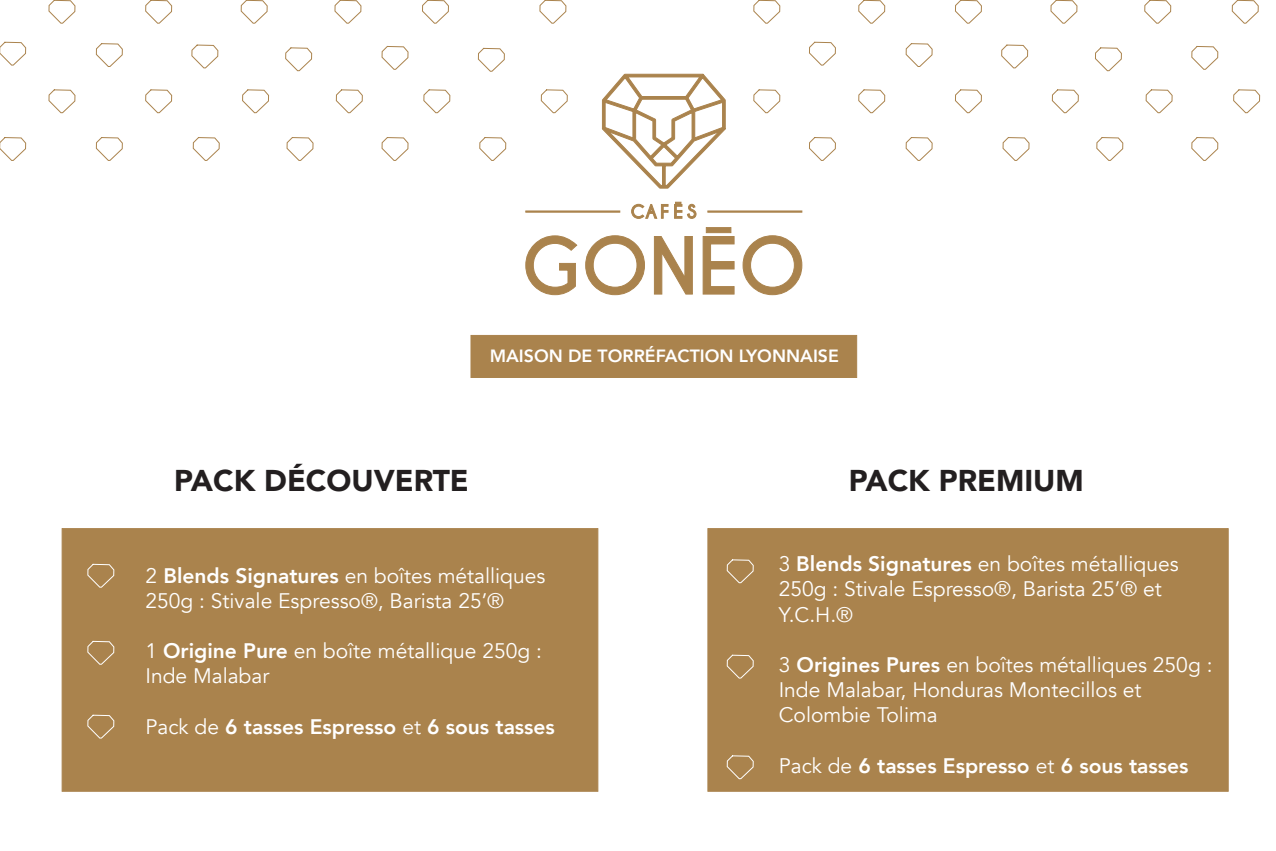
<style>
.page{position:relative;width:1276px;height:851px;background:#fff}
.page>*{position:absolute;margin:0;border:0;box-sizing:border-box;transform-origin:0 0}
.t1{font:900 30px "Avenir";color:#231f20}
.t2{font:21px/25.2px "Avenir";color:#fff}
.t3{font:800 21px "Avenir";color:#fff}
.t4{font:800 17.7px "Avenir";color:#fff}
.s1{font-weight:800}
.s2{font-weight:400}
</style>
<div class="page">
<div style="left:62px;top:528px;width:536px;height:263px;background:#aa834d;border:1px solid #aa834d"></div>
<div style="left:708px;top:528px;width:520px;height:263px;background:#aa834d;border:1px solid #aa834d"></div>
<div style="left:471px;top:335px;width:386px;height:42px;background:#aa834d"></div>
<svg style="left:0;top:42px;width:26px;height:23px"></svg>
<svg style="left:0;top:137px;width:26px;height:24px"></svg>
<svg style="left:49px;top:0;width:26px;height:24px"></svg>
<svg style="left:49px;top:89px;width:26px;height:24px"></svg>
<svg style="left:285px;top:47px;width:27px;height:24px"></svg>
<svg style="left:287px;top:137px;width:26px;height:24px"></svg>
<svg style="left:335px;top:0;width:26px;height:24px"></svg>
<svg style="left:336px;top:89px;width:27px;height:24px"></svg>
<svg style="left:192px;top:44px;width:26px;height:24px"></svg>
<svg style="left:193px;top:137px;width:26px;height:24px"></svg>
<svg style="left:241px;top:0;width:26px;height:24px"></svg>
<svg style="left:242px;top:89px;width:27px;height:24px"></svg>
<svg style="left:382px;top:46px;width:26px;height:24px"></svg>
<svg style="left:382px;top:137px;width:26px;height:24px"></svg>
<svg style="left:422px;top:0;width:27px;height:24px"></svg>
<svg style="left:478px;top:48px;width:27px;height:24px"></svg>
<svg style="left:539px;top:0;width:27px;height:24px"></svg>
<svg style="left:423px;top:89px;width:27px;height:24px"></svg>
<svg style="left:479px;top:137px;width:27px;height:24px"></svg>
<svg style="left:541px;top:89px;width:26px;height:24px"></svg>
<svg style="left:96px;top:43px;width:27px;height:24px"></svg>
<svg style="left:96px;top:137px;width:27px;height:24px"></svg>
<svg style="left:145px;top:0;width:27px;height:24px"></svg>
<svg style="left:145px;top:89px;width:27px;height:24px"></svg>
<svg style="left:809px;top:42px;width:26px;height:23px"></svg>
<svg style="left:809px;top:137px;width:26px;height:24px"></svg>
<svg style="left:858px;top:0;width:27px;height:24px"></svg>
<svg style="left:753px;top:0;width:27px;height:24px"></svg>
<svg style="left:858px;top:89px;width:27px;height:24px"></svg>
<svg style="left:753px;top:89px;width:27px;height:24px"></svg>
<svg style="left:1095px;top:47px;width:26px;height:24px"></svg>
<svg style="left:1096px;top:137px;width:27px;height:24px"></svg>
<svg style="left:1144px;top:0;width:27px;height:24px"></svg>
<svg style="left:1145px;top:89px;width:27px;height:24px"></svg>
<svg style="left:1001px;top:44px;width:27px;height:24px"></svg>
<svg style="left:1002px;top:137px;width:27px;height:24px"></svg>
<svg style="left:1050px;top:0;width:27px;height:24px"></svg>
<svg style="left:1052px;top:89px;width:26px;height:24px"></svg>
<svg style="left:1191px;top:46px;width:27px;height:24px"></svg>
<svg style="left:1191px;top:137px;width:27px;height:24px"></svg>
<svg style="left:1232px;top:0;width:26px;height:24px"></svg>
<svg style="left:1233px;top:89px;width:27px;height:24px"></svg>
<svg style="left:906px;top:43px;width:26px;height:24px"></svg>
<svg style="left:906px;top:137px;width:26px;height:24px"></svg>
<svg style="left:955px;top:0;width:26px;height:24px"></svg>
<svg style="left:955px;top:89px;width:26px;height:24px"></svg>
<svg style="left:87px;top:563px;width:27px;height:24px"></svg>
<svg style="left:87px;top:640px;width:27px;height:24px"></svg>
<svg style="left:87px;top:714px;width:27px;height:24px"></svg>
<svg style="left:726px;top:559px;width:28px;height:24px"></svg>
<svg style="left:726px;top:654px;width:28px;height:24px"></svg>
<svg style="left:726px;top:755px;width:28px;height:24px"></svg>
<svg style="left:602px;top:74px;width:123px;height:114px"></svg>
<hr style="left:525px;top:211px;width:95px;height:1px;background:#aa834d">
<hr style="left:707px;top:211px;width:95px;height:1px;background:#aa834d">
<svg style="left:631px;top:204px;width:37px;height:15px"></svg>
<svg style="left:674px;top:202px;width:22px;height:17px"></svg>
<svg style="left:585px;top:235px;width:60px;height:60px"></svg>
<svg style="left:654px;top:236px;width:38px;height:58px"></svg>
<svg style="left:703px;top:236px;width:31px;height:58px"></svg>
<svg style="left:743px;top:235px;width:59px;height:60px"></svg>
<div style="left:706px;top:227px;width:25px;height:6px;background:#aa834d"></div>
<svg style="left:525px;top:235px;width:52px;height:60px"></svg>
<p class="t4" style="left:490px;top:342px;width:351px">MAISON DE TORRÉFACTION LYONNAISE</p>
<p class="t1" style="left:174px;top:455px;width:296px">PACK DÉCOUVERTE</p>
<p class="t1" style="left:849px;top:455px;width:236px">PACK PREMIUM</p>
<p class="t2" style="left:145px;top:563px;width:401px">2 <span class="s1">Blends Signatures</span> en boîtes métalliques<br>250g : Stivale Espresso®, Barista 25’®</p>
<p class="t2" style="left:145px;top:638px;width:398px">1 <span class="s1">Origine Pure</span> en boîte métallique 250g :<br>Inde Malabar</p>
<p class="t3" style="left:145px;top:710px;width:411px"><span class="s2">Pack de</span> 6 tasses Espresso <span class="s2">et</span> 6 sous tasses</p>
<p class="t2" style="left:779px;top:551px;width:401px">3 <span class="s1">Blends Signatures</span> en boîtes métalliques<br>250g : Stivale Espresso®, Barista 25’® et<br>Y.C.H.®</p>
<p class="t2" style="left:779px;top:652px;width:435px">3 <span class="s1">Origines Pures</span> en boîtes métalliques 250g :</p>
<p class="t2" style="left:779px;top:677px;width:364px">Inde Malabar, Honduras Montecillos et<br>Colombie Tolima</p>
<p class="t3" style="left:779px;top:749px;width:411px"><span class="s2">Pack de</span> 6 tasses Espresso <span class="s2">et</span> 6 sous tasses</p>
</div>
